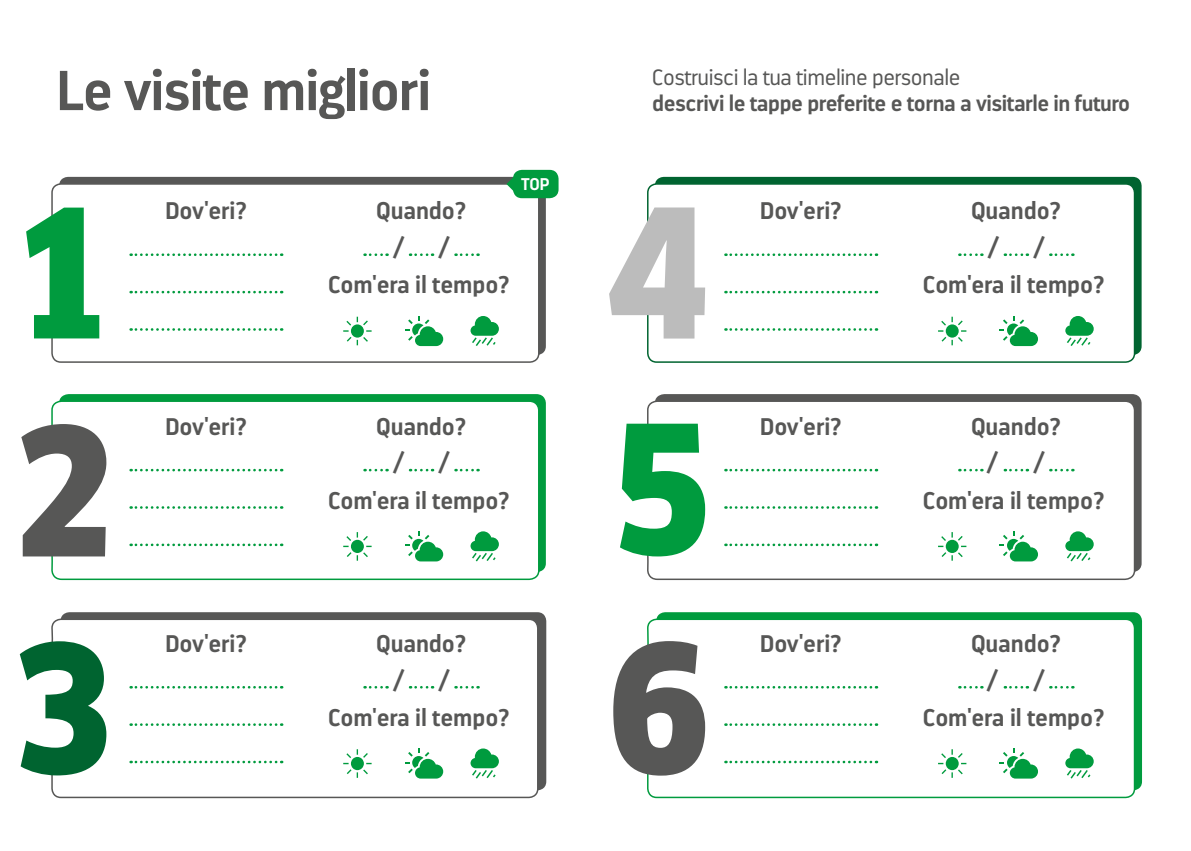
<style>
.page{position:relative;width:1191px;height:851px;background:#fff}
.page>*{position:absolute;margin:0;border:0;box-sizing:border-box;transform-origin:0 0}
.t1{font:700 56px "Darwin";letter-spacing:-.02em;color:#575756}
.t2{font:700 24px/35.6px "Darwin";letter-spacing:-.005em;color:#575756}
.t3{font:700 22px "Darwin";letter-spacing:-.02em;color:#575756}
.t4{font:300 22px "Darwin";letter-spacing:-.02em;color:#575756}
.t5{font:700 17px "Darwin";color:#fff}
</style>
<div class="page">
<svg style="left:657px;top:612px;width:485px;height:178px;background:#0a9f45"></svg>
<svg style="left:655px;top:394px;width:486px;height:178px;background:#5b5b5a"></svg>
<div style="left:655px;top:177px;width:486px;height:178px;background:#006430;border-radius:9px"></div>
<svg style="left:61px;top:612px;width:485px;height:178px;background:#5d5d5c"></svg>
<svg style="left:60px;top:394px;width:486px;height:178px;background:#089e44"></svg>
<div style="left:59px;top:177px;width:487px;height:178px;background:#575756;border-radius:9px"></div>
<svg style="left:50px;top:399px;width:490px;height:181px"></svg>
<div style="left:52px;top:184px;width:487px;height:178px;background:#fff;border-radius:9px"></div>
<div style="left:51px;top:183px;width:488px;height:180px;border:2px solid #575756;border-radius:9px"></div>
<svg style="left:50px;top:617px;width:489px;height:181px"></svg>
<svg style="left:647px;top:617px;width:489px;height:181px"></svg>
<svg style="left:647px;top:399px;width:489px;height:181px"></svg>
<div style="left:647px;top:183px;width:488px;height:180px;background:#fff;border:2px solid #006430;border-radius:9px"></div>
<svg style="left:131px;top:253px;width:151px;height:3px"></svg>
<svg style="left:131px;top:685px;width:151px;height:3px"></svg>
<svg style="left:131px;top:291px;width:151px;height:2px"></svg>
<svg style="left:131px;top:723px;width:151px;height:2px"></svg>
<svg style="left:131px;top:328px;width:151px;height:3px"></svg>
<svg style="left:131px;top:760px;width:151px;height:3px"></svg>
<svg style="left:364px;top:253px;width:23px;height:3px"></svg>
<svg style="left:410px;top:253px;width:23px;height:3px"></svg>
<svg style="left:455px;top:253px;width:23px;height:3px"></svg>
<svg style="left:364px;top:685px;width:23px;height:3px"></svg>
<svg style="left:410px;top:685px;width:23px;height:3px"></svg>
<svg style="left:455px;top:685px;width:23px;height:3px"></svg>
<svg style="left:405px;top:316px;width:38px;height:30px"></svg>
<svg style="left:470px;top:316px;width:29px;height:30px"></svg>
<svg style="left:343px;top:317px;width:28px;height:28px"></svg>
<svg style="left:131px;top:468px;width:151px;height:3px"></svg>
<svg style="left:131px;top:506px;width:151px;height:2px"></svg>
<svg style="left:131px;top:543px;width:151px;height:3px"></svg>
<svg style="left:364px;top:468px;width:23px;height:3px"></svg>
<svg style="left:410px;top:468px;width:23px;height:3px"></svg>
<svg style="left:455px;top:468px;width:23px;height:3px"></svg>
<svg style="left:405px;top:531px;width:38px;height:30px"></svg>
<svg style="left:470px;top:531px;width:29px;height:30px"></svg>
<svg style="left:343px;top:532px;width:28px;height:28px"></svg>
<svg style="left:405px;top:748px;width:38px;height:30px"></svg>
<svg style="left:470px;top:748px;width:29px;height:30px"></svg>
<svg style="left:343px;top:749px;width:28px;height:28px"></svg>
<svg style="left:26px;top:207px;width:73px;height:131px"></svg>
<svg style="left:21px;top:424px;width:85px;height:132px"></svg>
<svg style="left:20px;top:641px;width:86px;height:134px"></svg>
<svg style="left:725px;top:253px;width:152px;height:3px"></svg>
<svg style="left:725px;top:685px;width:152px;height:3px"></svg>
<svg style="left:725px;top:291px;width:152px;height:2px"></svg>
<svg style="left:725px;top:723px;width:152px;height:2px"></svg>
<svg style="left:725px;top:328px;width:152px;height:3px"></svg>
<svg style="left:725px;top:760px;width:152px;height:3px"></svg>
<svg style="left:959px;top:253px;width:23px;height:3px"></svg>
<svg style="left:1005px;top:253px;width:23px;height:3px"></svg>
<svg style="left:1050px;top:253px;width:23px;height:3px"></svg>
<svg style="left:959px;top:685px;width:23px;height:3px"></svg>
<svg style="left:1005px;top:685px;width:23px;height:3px"></svg>
<svg style="left:1050px;top:685px;width:23px;height:3px"></svg>
<svg style="left:999px;top:316px;width:39px;height:30px"></svg>
<svg style="left:1065px;top:316px;width:28px;height:30px"></svg>
<svg style="left:938px;top:317px;width:28px;height:28px"></svg>
<svg style="left:725px;top:468px;width:152px;height:3px"></svg>
<svg style="left:725px;top:506px;width:152px;height:2px"></svg>
<svg style="left:725px;top:543px;width:152px;height:3px"></svg>
<svg style="left:959px;top:468px;width:23px;height:3px"></svg>
<svg style="left:1005px;top:468px;width:23px;height:3px"></svg>
<svg style="left:1050px;top:468px;width:23px;height:3px"></svg>
<svg style="left:999px;top:531px;width:39px;height:30px"></svg>
<svg style="left:1065px;top:531px;width:28px;height:30px"></svg>
<svg style="left:938px;top:532px;width:28px;height:28px"></svg>
<svg style="left:999px;top:748px;width:39px;height:30px"></svg>
<svg style="left:1065px;top:748px;width:28px;height:30px"></svg>
<svg style="left:938px;top:749px;width:28px;height:28px"></svg>
<svg style="left:609px;top:207px;width:96px;height:131px"></svg>
<svg style="left:620px;top:423px;width:85px;height:133px"></svg>
<svg style="left:613px;top:641px;width:92px;height:134px"></svg>
<div style="left:513px;top:170px;width:45px;height:28px;background:#009b3e;border-radius:9px"></div>
<svg style="left:506px;top:175px;width:8px;height:17px"></svg>
<h1 class="t1" style="left:57px;top:56px;width:376px">Le visite migliori</h1>
<p class="t4" style="left:652px;top:64px;width:310px">Costruisci la tua timeline personale</p>
<p class="t3" style="left:652px;top:90px;width:479px">descrivi le tappe preferite e torna a visitarle in futuro</p>
<p class="t5" style="left:521px;top:174px;width:30px">TOP</p>
<p class="t2" style="left:165px;top:193px;width:83px">Dov'eri?</p>
<p class="t2" style="left:376px;top:193px;width:92px">Quando?</p>
<p class="t2" style="left:760px;top:193px;width:83px">Dov'eri?</p>
<p class="t2" style="left:971px;top:193px;width:92px">Quando?</p>
<p class="t2" style="left:393px;top:229px;width:13px">/</p>
<p class="t2" style="left:438px;top:229px;width:13px">/</p>
<p class="t2" style="left:987px;top:229px;width:13px">/</p>
<p class="t2" style="left:1033px;top:229px;width:13px">/</p>
<p class="t2" style="left:328px;top:267px;width:183px">Com'era il tempo?</p>
<p class="t2" style="left:923px;top:267px;width:183px">Com'era il tempo?</p>
<p class="t2" style="left:165px;top:408px;width:83px">Dov'eri?</p>
<p class="t2" style="left:393px;top:408px;width:75px;text-indent:-17px">Quando? /</p>
<p class="t2" style="left:328px;top:443px;width:183px;line-height:38.4px;text-indent:110px">/<br>Com'era il tempo?</p>
<p class="t2" style="left:760px;top:408px;width:83px">Dov'eri?</p>
<p class="t2" style="left:986px;top:408px;width:76px;text-indent:-15px">Quando? /</p>
<p class="t2" style="left:923px;top:443px;width:183px;line-height:38.4px;text-indent:110px">/<br>Com'era il tempo?</p>
<p class="t2" style="left:165px;top:625px;width:83px">Dov'eri?</p>
<p class="t2" style="left:376px;top:625px;width:92px">Quando?</p>
<p class="t2" style="left:760px;top:625px;width:83px">Dov'eri?</p>
<p class="t2" style="left:971px;top:625px;width:92px">Quando?</p>
<p class="t2" style="left:393px;top:661px;width:13px">/</p>
<p class="t2" style="left:438px;top:661px;width:13px">/</p>
<p class="t2" style="left:986px;top:661px;width:13px">/</p>
<p class="t2" style="left:1033px;top:661px;width:13px">/</p>
<p class="t2" style="left:328px;top:699px;width:183px">Com'era il tempo?</p>
<p class="t2" style="left:923px;top:699px;width:183px">Com'era il tempo?</p>
</div>
